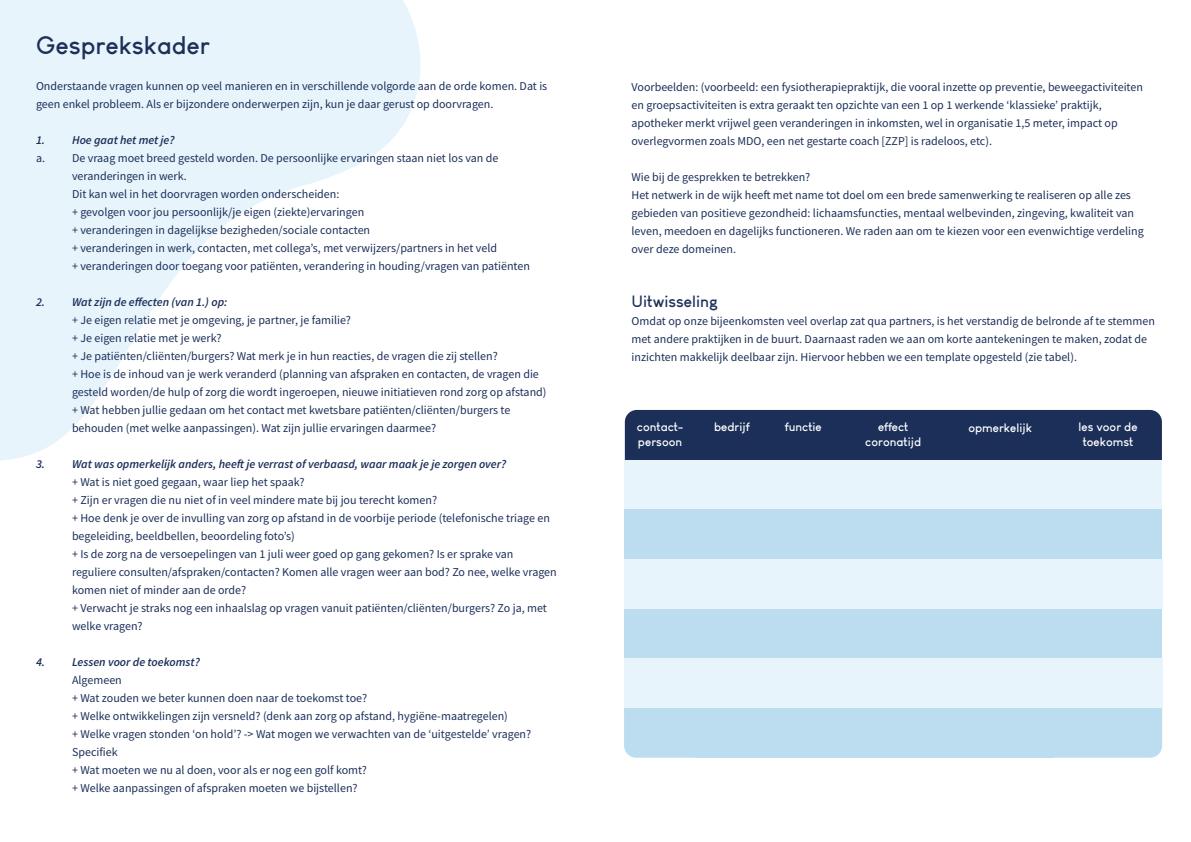
<style>
.page{position:relative;width:1191px;height:842px;background:#fff}
.page>*{position:absolute;margin:0;border:0;box-sizing:border-box;transform-origin:0 0}
.t1{font:700 25px "Louis George Cafe";color:#1c2f59}
.t2{font:700 16px "Louis George Cafe";color:#1c2f59}
.t3{font:12px/18px "Source Sans Pro";color:#1c2f59}
.t4{font:italic 600 12px "Source Sans Pro";color:#1c2f59}
.t5{font:700 12px/14.4px "Louis George Cafe";color:#fff;text-align:center}
</style>
<div class="page">
<svg style="left:0;top:0;width:420px;height:461px;fill:#e7f4fb"></svg>
<div style="left:624px;top:683px;width:538px;height:75px;background:#bcdcf0;border-radius:12px"></div>
<div style="left:625px;top:410px;width:536px;height:93px;background:#1b2f59;border-radius:12px"></div>
<div style="left:624px;top:460px;width:72px;height:50px;background:#e8f4fb"></div>
<div style="left:696px;top:460px;width:71px;height:50px;background:#e8f4fb"></div>
<div style="left:767px;top:460px;width:72px;height:50px;background:#e8f4fb"></div>
<div style="left:839px;top:460px;width:107px;height:50px;background:#e8f4fb"></div>
<div style="left:946px;top:460px;width:108px;height:50px;background:#e8f4fb"></div>
<div style="left:1054px;top:460px;width:108px;height:50px;background:#e8f4fb"></div>
<div style="left:624px;top:510px;width:72px;height:49px;background:#bcdcf0"></div>
<div style="left:696px;top:510px;width:71px;height:49px;background:#bcdcf0"></div>
<div style="left:767px;top:510px;width:72px;height:49px;background:#bcdcf0"></div>
<div style="left:839px;top:510px;width:108px;height:49px;background:#bcdcf0"></div>
<div style="left:947px;top:510px;width:107px;height:49px;background:#bcdcf0"></div>
<div style="left:1054px;top:510px;width:108px;height:49px;background:#bcdcf0"></div>
<div style="left:624px;top:559px;width:71px;height:50px;background:#e8f4fb"></div>
<div style="left:695px;top:559px;width:72px;height:50px;background:#e8f4fb"></div>
<div style="left:767px;top:559px;width:71px;height:50px;background:#e8f4fb"></div>
<div style="left:838px;top:559px;width:108px;height:50px;background:#e8f4fb"></div>
<div style="left:946px;top:559px;width:108px;height:50px;background:#e8f4fb"></div>
<div style="left:1054px;top:559px;width:108px;height:50px;background:#e8f4fb"></div>
<div style="left:624px;top:609px;width:71px;height:49px;background:#bcdcf0"></div>
<div style="left:695px;top:609px;width:72px;height:49px;background:#bcdcf0"></div>
<div style="left:767px;top:609px;width:72px;height:49px;background:#bcdcf0"></div>
<div style="left:839px;top:609px;width:107px;height:49px;background:#bcdcf0"></div>
<div style="left:946px;top:609px;width:108px;height:49px;background:#bcdcf0"></div>
<div style="left:1054px;top:609px;width:108px;height:49px;background:#bcdcf0"></div>
<div style="left:624px;top:658px;width:71px;height:50px;background:#e8f4fb"></div>
<div style="left:695px;top:658px;width:72px;height:50px;background:#e8f4fb"></div>
<div style="left:767px;top:658px;width:71px;height:50px;background:#e8f4fb"></div>
<div style="left:838px;top:658px;width:108px;height:50px;background:#e8f4fb"></div>
<div style="left:946px;top:658px;width:108px;height:50px;background:#e8f4fb"></div>
<div style="left:1054px;top:658px;width:108px;height:50px;background:#e8f4fb"></div>
<p class="t1" style="left:36px;top:29px;width:175px">Gesprekskader</p>
<p class="t3" style="left:36px;top:77px;width:513px">Onderstaande vragen kunnen op veel manieren en in verschillende volgorde aan de orde komen. Dat is geen enkel probleem. Als er bijzondere onderwerpen zijn, kun je daar gerust op doorvragen.</p>
<p class="t4" style="left:36px;top:132px;width:140px">1. Hoe gaat het met je?</p>
<p class="t3" style="left:72px;top:149px;width:428px;text-indent:-36px">a. De vraag moet breed gesteld worden. De persoonlijke ervaringen staan niet los van de veranderingen in werk.</p>
<p class="t3" style="left:72px;top:185px;width:269px">Dit kan wel in het doorvragen worden onderscheiden:</p>
<p class="t3" style="left:72px;top:203px;width:294px">+ gevolgen voor jou persoonlijk/je eigen (ziekte)ervaringen</p>
<p class="t3" style="left:72px;top:221px;width:300px">+ veranderingen in dagelijkse bezigheden/sociale contacten</p>
<p class="t3" style="left:72px;top:239px;width:426px">+ veranderingen in werk, contacten, met collega’s, met verwijzers/partners in het veld</p>
<p class="t3" style="left:72px;top:257px;width:459px">+ veranderingen door toegang voor patiënten, verandering in houding/vragen van patiënten</p>
<p class="t4" style="left:36px;top:294px;width:193px">2. Wat zijn de effecten (van 1.) op:</p>
<p class="t3" style="left:72px;top:311px;width:280px">+ Je eigen relatie met je omgeving, je partner, je familie?</p>
<p class="t3" style="left:72px;top:329px;width:151px">+ Je eigen relatie met je werk?</p>
<p class="t3" style="left:72px;top:347px;width:427px">+ Je patiënten/cliënten/burgers? Wat merk je in hun reacties, de vragen die zij stellen?</p>
<p class="t3" style="left:72px;top:365px;width:476px">+ Hoe is de inhoud van je werk veranderd (planning van afspraken en contacten, de vragen die gesteld worden/de hulp of zorg die wordt ingeroepen, nieuwe initiatieven rond zorg op afstand)</p>
<p class="t3" style="left:72px;top:401px;width:440px">+ Wat hebben jullie gedaan om het contact met kwetsbare patiënten/cliënten/burgers te behouden (met welke aanpassingen). Wat zijn jullie ervaringen daarmee?</p>
<p class="t4" style="left:36px;top:456px;width:472px">3. Wat was opmerkelijk anders, heeft je verrast of verbaasd, waar maak je je zorgen over?</p>
<p class="t3" style="left:72px;top:473px;width:234px">+ Wat is niet goed gegaan, waar liep het spaak?</p>
<p class="t3" style="left:72px;top:491px;width:366px">+ Zijn er vragen die nu niet of in veel mindere mate bij jou terecht komen?</p>
<p class="t3" style="left:72px;top:509px;width:479px">+ Hoe denk je over de invulling van zorg op afstand in de voorbije periode (telefonische triage en begeleiding, beeldbellen, beoordeling foto’s)</p>
<p class="t3" style="left:72px;top:545px;width:486px">+ Is de zorg na de versoepelingen van 1 juli weer goed op gang gekomen? Is er sprake van reguliere consulten/afspraken/contacten? Komen alle vragen weer aan bod? Zo nee, welke vragen komen niet of minder aan de orde?</p>
<p class="t3" style="left:72px;top:599px;width:476px">+ Verwacht je straks nog een inhaalslag op vragen vanuit patiënten/cliënten/burgers? Zo ja, met welke vragen?</p>
<p class="t4" style="left:36px;top:654px;width:165px">4. Lessen voor de toekomst?</p>
<p class="t3" style="left:72px;top:671px;width:51px">Algemeen</p>
<p class="t3" style="left:72px;top:689px;width:297px">+ Wat zouden we beter kunnen doen naar de toekomst toe?</p>
<p class="t3" style="left:72px;top:707px;width:437px">+ Welke ontwikkelingen zijn versneld? (denk aan zorg op afstand, hygiëne-maatregelen)</p>
<p class="t3" style="left:72px;top:725px;width:461px">+ Welke vragen stonden ‘on hold’? -&gt; Wat mogen we verwachten van de ‘uitgestelde’ vragen?</p>
<p class="t3" style="left:72px;top:743px;width:47px">Specifiek</p>
<p class="t3" style="left:72px;top:761px;width:296px">+ Wat moeten we nu al doen, voor als er nog een golf komt?</p>
<p class="t3" style="left:72px;top:779px;width:287px">+ Welke aanpassingen of afspraken moeten we bijstellen?</p>
<p class="t3" style="left:631px;top:77px;width:513px">Voorbeelden: (voorbeeld: een fysiotherapiepraktijk, die vooral inzette op preventie, beweegactiviteiten en groepsactiviteiten is extra geraakt ten opzichte van een 1 op 1 werkende ‘klassieke’ praktijk, apotheker merkt vrijwel geen veranderingen in inkomsten, wel in organisatie 1,5 meter, impact op overlegvormen zoals MDO, een net gestarte coach [ZZP] is radeloos, etc).</p>
<p class="t3" style="left:631px;top:167px;width:180px">Wie bij de gesprekken te betrekken?</p>
<p class="t3" style="left:631px;top:185px;width:514px">Het netwerk in de wijk heeft met name tot doel om een brede samenwerking te realiseren op alle zes gebieden van positieve gezondheid: lichaamsfuncties, mentaal welbevinden, zingeving, kwaliteit van leven, meedoen en dagelijks functioneren. We raden aan om te kiezen voor een evenwichtige verdeling over deze domeinen.</p>
<p class="t2" style="left:631px;top:291px;width:88px">Uitwisseling</p>
<p class="t3" style="left:631px;top:311px;width:525px">Omdat op onze bijeenkomsten veel overlap zat qua partners, is het verstandig de belronde af te stemmen met andere praktijken in de buurt. Daarnaast raden we aan om korte aantekeningen te maken, zodat de inzichten makkelijk deelbaar zijn. Hiervoor hebben we een template opgesteld (zie tabel).</p>
<p class="t5" style="left:637px;top:420px;width:48px">contact-</p>
<p class="t5" style="left:638px;top:434px;width:46px">persoon</p>
<p class="t5" style="left:714px;top:420px;width:37px">bedrijf</p>
<p class="t5" style="left:785px;top:420px;width:38px">functie</p>
<p class="t5" style="left:878px;top:420px;width:32px">effect</p>
<p class="t5" style="left:865px;top:434px;width:57px">coronatijd</p>
<p class="t5" style="left:968px;top:420px;width:65px">opmerkelijk</p>
<p class="t5" style="left:1078px;top:420px;width:61px">les voor de toekomst</p>
</div>
